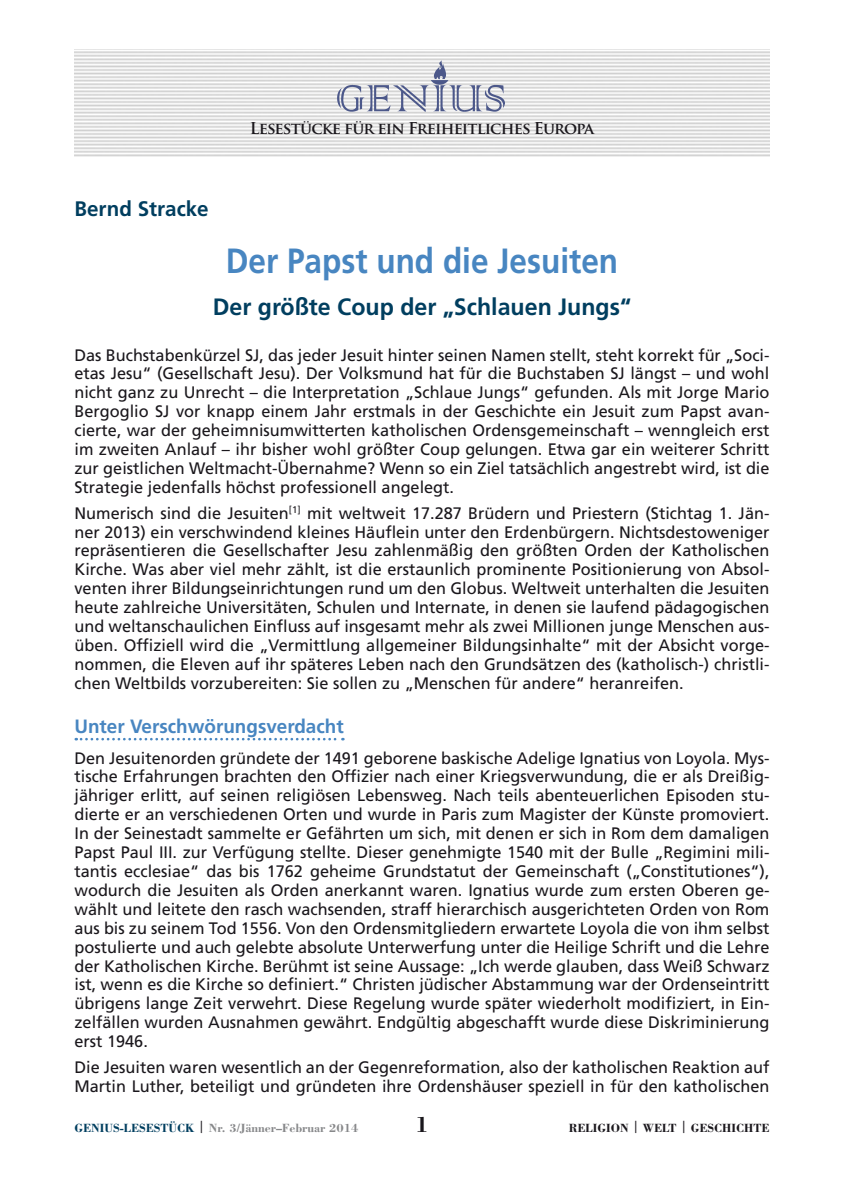
<style>
.page{position:relative;width:844px;height:1191px;background:#fff}
.page>*{position:absolute;margin:0;border:0;box-sizing:border-box;transform-origin:0 0}
.Beitrag_Titel{font:700 35px "Frutiger LT Std";color:#4886c1;scale:.9 1}
.Beitrag_Untertitel{font:700 23.62px "Frutiger LT Std";color:#003e5f}
.Fußzeile{font:700 22.75px "Bodoni Std";color:#1a171c}
.Beitrag_Autor{font:700 21px "Frutiger LT Std";color:#003e5f}
.Zwischentitel{font:700 19.25px "Frutiger LT Std";color:#4886c1}
.Normal_nach_Titel_Un{font:16.62px/18.9px "Frutiger LT Std";color:#1a171c;text-align:justify}
.t1{font:700 15.92px "Trajan Pro";letter-spacing:-.05em;color:#1a171c}
.Fußzeile-2{font:700 12.25px "Bodoni Std";color:#87888a}
.Fußzeile-3{font:700 12.25px "Bodoni Std";color:#1a171c}
.s1{color:#003e5f}
.s2{color:#1a171c}
</style>
<div class="page">
<img style="left:337px;top:59px;width:168px;height:53px">
<img style="left:429px;top:59px;width:22px;height:22px">
<svg style="left:76px;top:738px;width:267px;height:2px"></svg>
<p class="Beitrag_Autor" style="left:74px;top:197px;width:136px">Bernd Stracke</p>
<p class="t1" style="left:250px;top:118px;width:346px">Lesestücke für ein Freiheitliches Europa</p>
<p class="Beitrag_Titel" style="left:226px;top:240px;width:437px">Der Papst und die Jesuiten</p>
<p class="Beitrag_Untertitel" style="left:213px;top:293px;width:420px">Der größte Coup der „Schlauen Jungs“</p>
<p class="Normal_nach_Titel_Un" style="left:74px;top:345px;width:696px">Das Buchstabenkürzel SJ, das jeder Jesuit hinter seinen Namen stellt, steht korrekt für „Soci&shy;etas Jesu“ (Gesellschaft Jesu). Der Volksmund hat für die Buchstaben SJ längst – und wohl nicht ganz zu Unrecht – die Interpretation „Schlaue Jungs“ gefunden. Als mit Jorge Mario Bergoglio SJ vor knapp einem Jahr erstmals in der Geschichte ein Jesuit zum Papst avan&shy;cierte, war der geheimnisumwitterten katholischen Ordensgemeinschaft – wenngleich erst im zweiten Anlauf – ihr bisher wohl größter Coup gelungen. Etwa gar ein weiterer Schritt zur geistlichen Weltmacht-Übernahme? Wenn so ein Ziel tatsächlich angestrebt wird, ist die Strategie jedenfalls höchst professionell angelegt.</p>
<p class="Normal_nach_Titel_Un" style="left:74px;top:503px;width:696px">Numerisch sind die Jesuiten<sup>[1]</sup> mit weltweit 17.287 Brüdern und Priestern (Stichtag 1. Jän&shy;ner 2013) ein verschwindend kleines Häuflein unter den Erdenbürgern. Nichtsdestoweniger repräsentieren die Gesellschafter Jesu zahlenmäßig den größten Orden der Katholischen Kirche. Was aber viel mehr zählt, ist die erstaunlich prominente Positionierung von Absol&shy;venten ihrer Bildungseinrichtungen rund um den Globus. Weltweit unterhalten die Jesuiten heute zahlreiche Universitäten, Schulen und Internate, in denen sie laufend pädagogischen und weltanschaulichen Einfluss auf insgesamt mehr als zwei Millionen junge Menschen aus&shy;üben. Offiziell wird die „Vermittlung allgemeiner Bildungsinhalte“ mit der Absicht vorge&shy;nommen, die Eleven auf ihr späteres Leben nach den Grundsätzen des (katholisch-) christli&shy;chen Weltbilds vorzubereiten: Sie sollen zu „Menschen für andere“ heranreifen.</p>
<p class="Zwischentitel" style="left:74px;top:715px;width:271px">Unter Verschwörungsverdacht</p>
<p class="Normal_nach_Titel_Un" style="left:74px;top:748px;width:696px">Den Jesuitenorden gründete der 1491 geborene baskische Adelige Ignatius von Loyola. Mys&shy;tische Erfahrungen brachten den Offizier nach einer Kriegsverwundung, die er als Dreißig&shy;jähriger erlitt, auf seinen religiösen Lebensweg. Nach teils abenteuerlichen Episoden stu&shy;dierte er an verschiedenen Orten und wurde in Paris zum Magister der Künste promoviert.<br>In der Seinestadt sammelte er Gefährten um sich, mit denen er sich in Rom dem damaligen Papst Paul III. zur Verfügung stellte. Dieser genehmigte 1540 mit der Bulle „Regimini mili&shy;tantis ecclesiae“ das bis 1762 geheime Grundstatut der Gemeinschaft („Constitutiones“), wodurch die Jesuiten als Orden anerkannt waren. Ignatius wurde zum ersten Oberen ge&shy;wählt und leitete den rasch wachsenden, straff hierarchisch ausgerichteten Orden von Rom aus bis zu seinem Tod 1556. Von den Ordensmitgliedern erwartete Loyola die von ihm selbst postulierte und auch gelebte absolute Unterwerfung unter die Heilige Schrift und die Lehre der Katholischen Kirche. Berühmt ist seine Aussage: „Ich werde glauben, dass Weiß Schwarz ist, wenn es die Kirche so definiert.“ Christen jüdischer Abstammung war der Ordenseintritt übrigens lange Zeit verwehrt. Diese Regelung wurde später wiederholt modifiziert, in Ein&shy;zelfällen wurden Ausnahmen gewährt. Endgültig abgeschafft wurde diese Diskriminierung erst 1946.</p>
<p class="Normal_nach_Titel_Un" style="left:74px;top:1057px;width:696px">Die Jesuiten waren wesentlich an der Gegenreformation, also der katholischen Reaktion auf<br>Martin Luther, beteiligt und gründeten ihre Ordenshäuser speziell in für den katholischen</p>
<p class="Fußzeile-2" style="left:74px;top:1120px;width:285px"><span class="s1">GENIUS-LESESTÜCK</span> <span class="s2">|</span> Nr. 3/Jänner–Februar 2014</p>
<p class="Fußzeile" style="left:415px;top:1110px;width:15px">1</p>
<p class="Fußzeile-3" style="left:568px;top:1120px;width:202px">RELIGION | WELT | GESCHICHTE</p>
</div>
